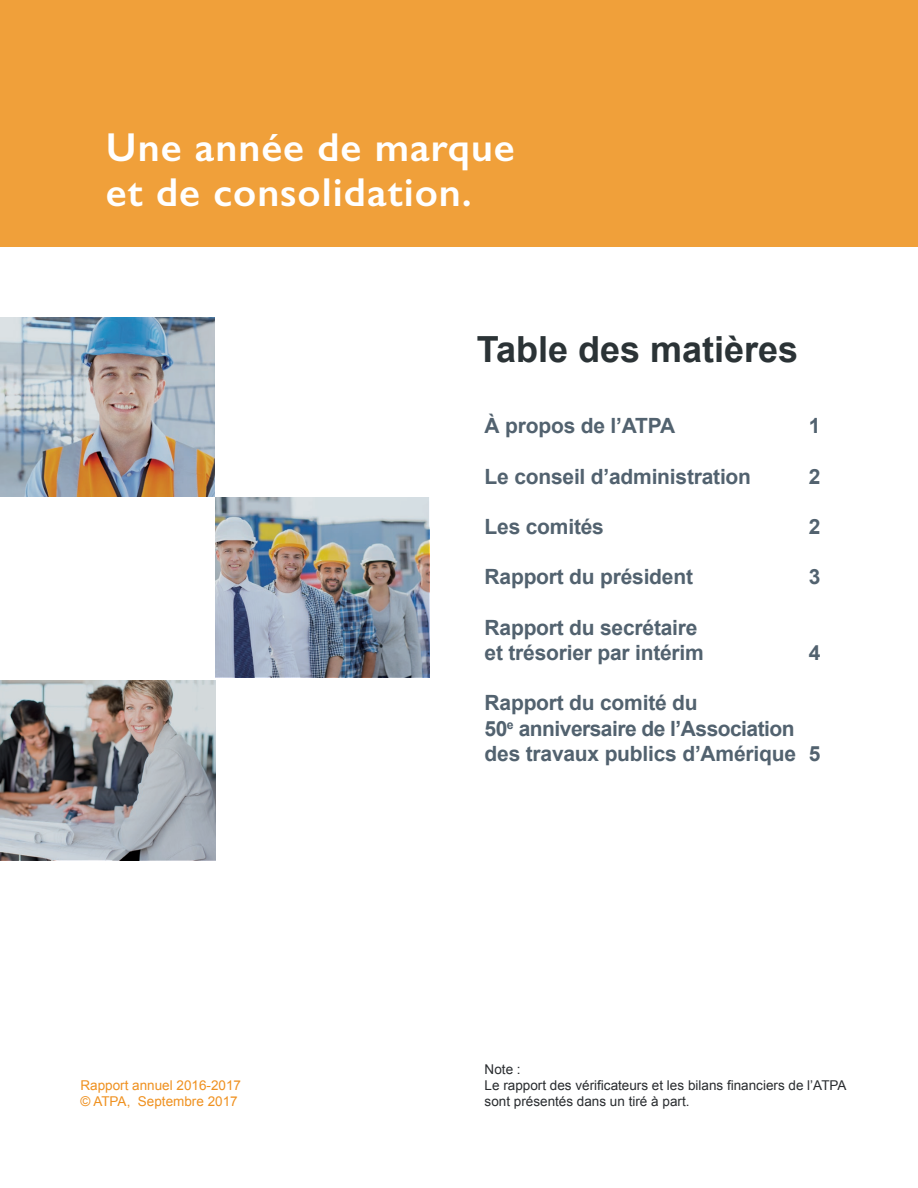
<style>
.page{position:relative;width:918px;height:1188px;background:#fff}
.page>*{position:absolute;margin:0;border:0;box-sizing:border-box;transform-origin:0 0}
.t1{font:600 40.5px/45px "Gill Sans";letter-spacing:.025em;color:#fff}
.t2{font:700 36px "Arial";color:#2b3336}
.t3{font:700 21px/25.2px "Arial";letter-spacing:-.01em;color:#52626f}
.Points_Importants{font:13.5px/16.2px "Arial";color:#292c2f}
.Points_Importants-2{font:13.5px/16.2px "Arial";color:#ef9120}
</style>
<div class="page">
<div style="left:0;top:0;width:918px;height:246px;background:#f0a03a"></div>
<img style="left:215px;top:497px;width:214px;height:180px">
<img style="left:0;top:318px;width:214px;height:179px">
<img style="left:0;top:680px;width:215px;height:180px">
<p class="t1" style="left:106px;top:124px;width:410px">Une année de marque et de consolidation.</p>
<p class="t2" style="left:477px;top:325px;width:323px">Table des matières</p>
<p class="Points_Importants-2" style="left:80px;top:1077px;width:162px">Rapport annuel 2016-2017 © ATPA, Septembre 2017</p>
<p class="t3" style="left:485px;top:414px;width:192px">À propos de l’ATPA</p>
<p class="t3" style="left:809px;top:414px;width:13px">1</p>
<p class="t3" style="left:485px;top:464px;width:268px">Le conseil d’administration</p>
<p class="t3" style="left:809px;top:464px;width:13px">2</p>
<p class="t3" style="left:485px;top:515px;width:121px">Les comités</p>
<p class="t3" style="left:809px;top:515px;width:13px">2</p>
<p class="t3" style="left:485px;top:565px;width:210px">Rapport du président</p>
<p class="t3" style="left:809px;top:565px;width:13px">3</p>
<p class="t3" style="left:485px;top:616px;width:214px">Rapport du secrétaire</p>
<p class="t3" style="left:485px;top:641px;width:221px">et trésorier par intérim</p>
<p class="t3" style="left:809px;top:641px;width:13px">4</p>
<p class="t3" style="left:485px;top:691px;width:337px">Rapport du comité du<br>50<sup>e</sup> anniversaire de l’Association des travaux publics d’Amérique 5</p>
<p class="Points_Importants" style="left:485px;top:1061px;width:363px">Note :<br>Le rapport des vérificateurs et les bilans financiers de l’ATPA sont présentés dans un tiré à part.</p>
</div>
